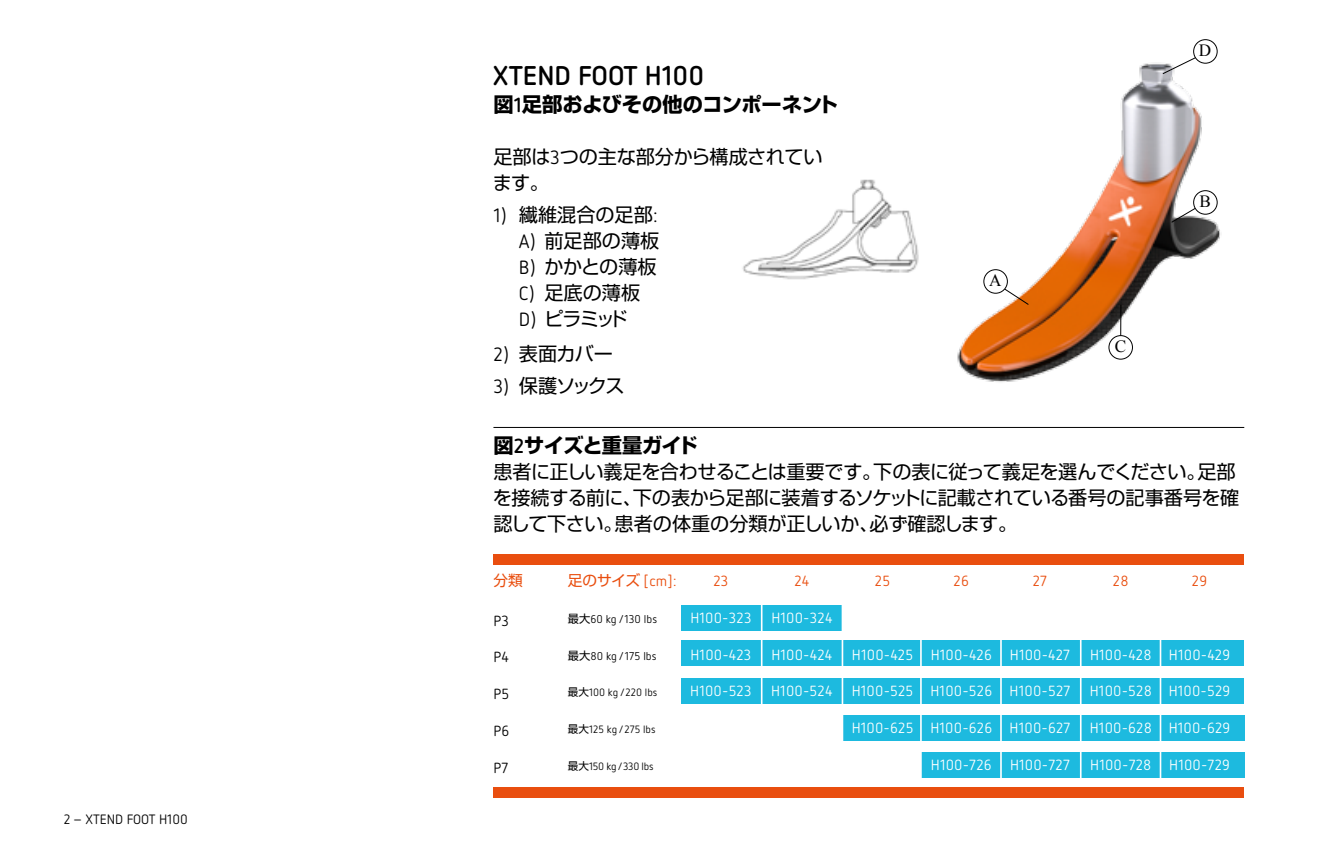
<style>
.page{position:relative;width:1340px;height:862px;background:#fff}
.page>*{position:absolute;margin:0;border:0;box-sizing:border-box;transform-origin:0 0}
.t1{font:700 27px "Netto OT";color:#000}
.t2{font:700 20.25px "Shin Go Pro";letter-spacing:-.02em;color:#000}
.t3{font:700 20.25px "Shin Go Pro";letter-spacing:-.04em;color:#000}
.t4{font:19.12px/25.9px "Shin Go Pro";letter-spacing:-.02em;color:#000}
.t5{font:19.12px/25.9px "Shin Go Pro";color:#000}
.t6{font:17.1px "Times New Roman";color:#000}
.t7{font:14.62px "Netto OT";letter-spacing:.01em;color:#fff}
.t8{font:14.62px "Netto OT";letter-spacing:.01em;color:#e94e0f}
.t9{font:14.62px "Shin Go Pro";color:#e94e0f}
.t10{font:14.62px "Netto OT";letter-spacing:.01em;color:#000}
.t11{font:13.5px "Netto OT";color:#000}
.t12{font:11.25px "Netto OT";color:#000}
.t13{font:10.58px "Netto OT";color:#000}
.t14{font:10.58px "Netto OT";letter-spacing:-.025em;color:#000}
.s1{font-family:"Netto OT"}
.s2{font-family:"Shin Go Pro"}
</style>
<div class="page">
<img style="left:742px;top:179px;width:123px;height:101px">
<img style="left:865px;top:56px;width:355px;height:326px">
<hr style="left:1120px;top:304px;width:1px;height:31px;background:#000">
<div style="left:1108px;top:335px;width:24px;height:24px;background:#fff;border-radius:50%"></div>
<div style="left:1108px;top:335px;width:24px;height:24px;border:1px solid #000;border-radius:50%"></div>
<svg style="left:1170px;top:207px;width:26px;height:16px"></svg>
<div style="left:1193px;top:190px;width:24px;height:24px;background:#fff;border-radius:50%"></div>
<div style="left:1193px;top:190px;width:24px;height:24px;border:1px solid #000;border-radius:50%"></div>
<svg style="left:1162px;top:57px;width:35px;height:17px"></svg>
<div style="left:1193px;top:40px;width:24px;height:23px;background:#fff;border-radius:50%"></div>
<div style="left:1193px;top:39px;width:24px;height:24px;border:1px solid #000;border-radius:50%"></div>
<svg style="left:1003px;top:288px;width:26px;height:17px"></svg>
<div style="left:983px;top:269px;width:24px;height:24px;background:#fff;border-radius:50%"></div>
<div style="left:983px;top:269px;width:24px;height:24px;border:1px solid #000;border-radius:50%"></div>
<hr style="left:493px;top:427px;width:751px;height:1px;background:#000">
<div style="left:921px;top:752px;width:323px;height:25px;background:#1dbadf"></div>
<div style="left:493px;top:554px;width:751px;height:10px;background:#e94e0f"></div>
<div style="left:493px;top:787px;width:751px;height:10px;background:#e94e0f"></div>
<div style="left:681px;top:605px;width:161px;height:25px;background:#1dbadf"></div>
<div style="left:681px;top:640px;width:563px;height:25px;background:#1dbadf"></div>
<div style="left:681px;top:677px;width:563px;height:26px;background:#1dbadf"></div>
<div style="left:842px;top:714px;width:402px;height:26px;background:#1dbadf"></div>
<hr style="left:761px;top:574px;width:1px;height:206px;background:#fff">
<hr style="left:841px;top:574px;width:2px;height:206px;background:#fff">
<hr style="left:920px;top:574px;width:1px;height:206px;background:#fff">
<hr style="left:1000px;top:574px;width:1px;height:206px;background:#fff">
<hr style="left:1079px;top:574px;width:2px;height:206px;background:#fff">
<hr style="left:1159px;top:574px;width:2px;height:206px;background:#fff">
<p class="t11" style="left:64px;top:810px;width:125px">2 – XTEND FOOT H100</p>
<p class="t6" style="left:1198px;top:39px;width:14px">D</p>
<h1 class="t1" style="left:493px;top:58px;width:212px">XTEND FOOT H100</h1>
<h2 class="t2" style="left:493px;top:88px;width:346px">図<span class="s1">1</span>足部およびその他のコンポーネント</h2>
<h3 class="t4" style="left:493px;top:141px;width:331px">足部は<span class="s1">3</span>つの主な部分から構成されています。</h3>
<h3 class="t5" style="left:519px;top:199px;width:142px;text-indent:-26px"><span class="s1">1)</span> 繊維混合の足部<span class="s1">:<br>A)</span> 前足部の薄板<br><span class="s1">B)</span> かかとの薄板<br><span class="s1">C)</span> 足底の薄板<br><span class="s1">D)</span> ピラミッド</h3>
<h3 class="t4" style="left:493px;top:338px;width:121px"><span class="s1">2)</span> 表面カバー</h3>
<h3 class="t4" style="left:493px;top:371px;width:133px"><span class="s1">3)</span> 保護ソックス</h3>
<h2 class="t3" style="left:493px;top:429px;width:206px">図<span class="s1">2</span>サイズと重量ガイド</h2>
<h3 class="t4" style="left:493px;top:456px;width:748px">患者に正しい義足を合わせることは重要です。下の表に従って義足を選んでください。足部を接続する前に、下の表から足部に装着するソケットに記載されている番号の記事番号を確認して下さい。患者の体重の分類が正しいか、必ず確認します。</h3>
<p class="t6" style="left:1199px;top:190px;width:13px">B</p>
<p class="t6" style="left:989px;top:269px;width:14px">A</p>
<p class="t6" style="left:1114px;top:335px;width:13px">C</p>
<p class="t9" style="left:493px;top:568px;width:31px">分類</p>
<p class="t10" style="left:493px;top:611px;width:17px">P3</p>
<p class="t10" style="left:493px;top:648px;width:17px">P4</p>
<p class="t10" style="left:493px;top:684px;width:17px">P5</p>
<p class="t10" style="left:493px;top:721px;width:17px">P6</p>
<p class="t10" style="left:493px;top:758px;width:16px">P7</p>
<p class="t9" style="left:568px;top:568px;width:110px">足のサイズ <span class="s1">[cm]:</span></p>
<p class="t8" style="left:713px;top:571px;width:17px">23</p>
<p class="t8" style="left:794px;top:571px;width:16px">24</p>
<p class="t8" style="left:875px;top:571px;width:17px">25</p>
<p class="t8" style="left:953px;top:571px;width:17px">26</p>
<p class="t8" style="left:1032px;top:571px;width:16px">27</p>
<p class="t8" style="left:1112px;top:571px;width:17px">28</p>
<p class="t8" style="left:1191px;top:571px;width:17px">29</p>
<p class="t12" style="left:568px;top:611px;width:91px"><span class="s2">最大</span>60 kg /130 lbs</p>
<p class="t7" style="left:690px;top:608px;width:63px">H100-323</p>
<p class="t7" style="left:771px;top:608px;width:62px">H100-324</p>
<p class="t12" style="left:568px;top:648px;width:90px"><span class="s2">最大</span>80 kg /175 lbs</p>
<p class="t7" style="left:690px;top:645px;width:62px">H100-423</p>
<p class="t7" style="left:771px;top:645px;width:62px">H100-424</p>
<p class="t7" style="left:852px;top:645px;width:220px">H100-425 H100-426 H100-427</p>
<p class="t7" style="left:1090px;top:645px;width:142px">H100-428 H100-429</p>
<p class="t13" style="left:568px;top:685px;width:91px"><span class="s2">最大</span>100 kg /220 lbs</p>
<p class="t7" style="left:690px;top:682px;width:63px">H100-523</p>
<p class="t7" style="left:771px;top:682px;width:63px">H100-524</p>
<p class="t7" style="left:851px;top:682px;width:220px">H100-525 H100-526 H100-527</p>
<p class="t7" style="left:1089px;top:682px;width:142px">H100-528 H100-529</p>
<p class="t13" style="left:568px;top:722px;width:89px"><span class="s2">最大</span>125 kg /275 lbs</p>
<p class="t7" style="left:851px;top:718px;width:220px">H100-625 H100-626 H100-627</p>
<p class="t7" style="left:1089px;top:718px;width:142px">H100-628 H100-629</p>
<p class="t14" style="left:568px;top:759px;width:87px"><span class="s2">最大</span>150 kg /330 lbs</p>
<p class="t7" style="left:930px;top:755px;width:141px">H100-726 H100-727</p>
<p class="t7" style="left:1090px;top:755px;width:141px">H100-728 H100-729</p>
</div>
